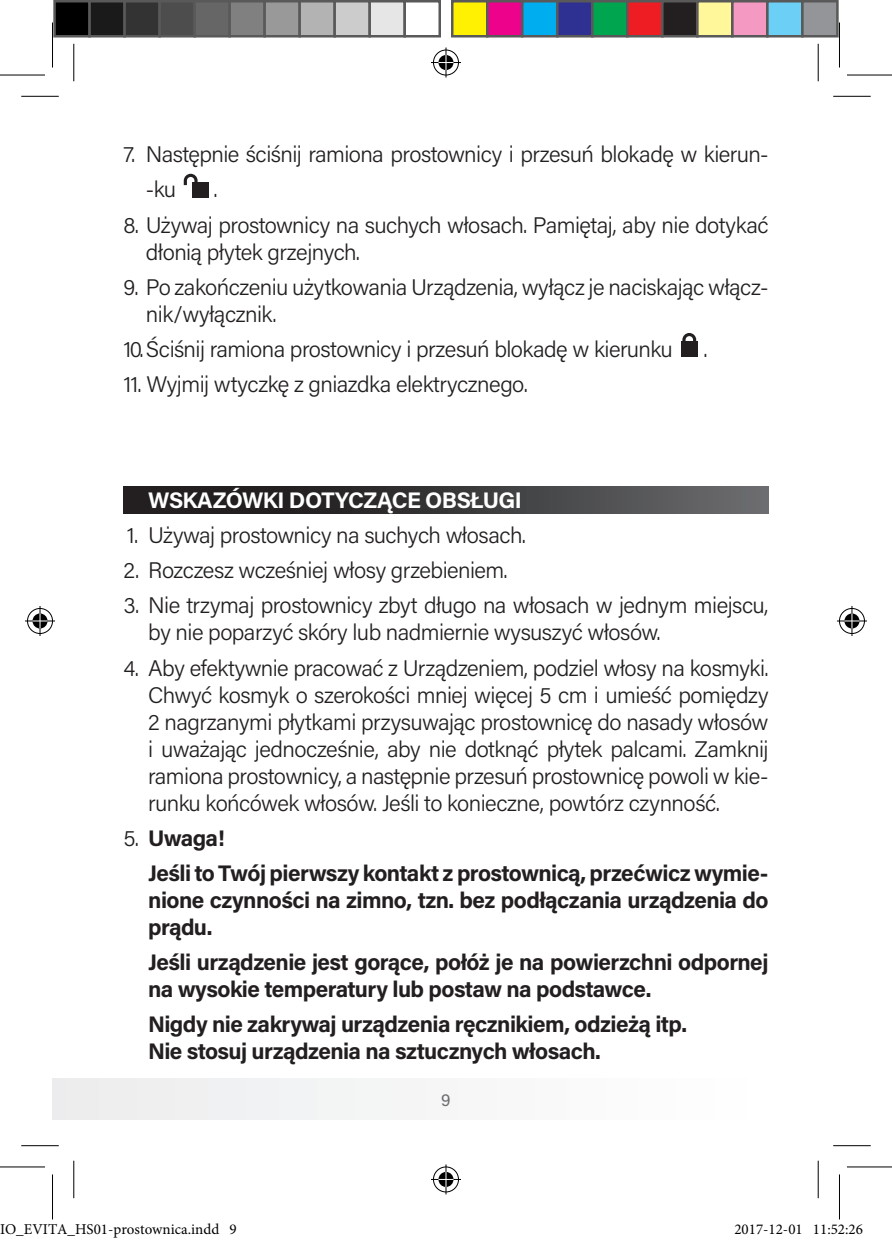
<style>
.page{position:relative;width:892px;height:1242px;background:#fff}
.page>*{position:absolute;margin:0;border:0;box-sizing:border-box;transform-origin:0 0}
.t1{font:300 22.5px/27px "Acumin Pro";letter-spacing:-.025em;color:#231f20}
.t2{font:700 22.5px/27px "Acumin Pro";letter-spacing:-.025em;color:#231f20;text-align:justify}
.t3{font:700 22.5px "Acumin Pro";letter-spacing:-.03em;color:#fff}
.t4{font:17.5px "Acumin Pro";color:#6c6d70}
.t5{font:15px "Minion Pro";color:#000}
.s1{font-weight:300}
</style>
<div class="page">
<div style="left:52px;top:1078px;width:716px;height:40px;background:#f5f5f6"></div>
<div style="left:192px;top:182px;width:17px;height:16px;background:#231f20"></div>
<svg style="left:184px;top:174px;width:14px;height:11px"></svg>
<div style="left:681px;top:341px;width:16px;height:16px;background:#231f20"></div>
<svg style="left:682px;top:333px;width:14px;height:8px"></svg>
<div style="left:123px;top:486px;width:645px;height:27px;background:linear-gradient(to right,#140f0f,#65676a)"></div>
<hr style="left:21px;top:96px;width:38px;height:1px;background:#000">
<hr style="left:833px;top:96px;width:37px;height:1px;background:#000">
<hr style="left:21px;top:1145px;width:38px;height:1px;background:#000">
<hr style="left:833px;top:1145px;width:37px;height:1px;background:#000">
<hr style="left:73px;top:44px;width:1px;height:37px;background:#000">
<hr style="left:73px;top:1160px;width:1px;height:38px;background:#000">
<hr style="left:817px;top:44px;width:1px;height:37px;background:#000">
<hr style="left:817px;top:1160px;width:1px;height:38px;background:#000">
<svg style="left:0;top:74px;width:45px;height:1px"></svg>
<svg style="left:847px;top:74px;width:45px;height:1px"></svg>
<hr style="left:0;top:75px;width:45px;height:1px;background:#000">
<hr style="left:847px;top:75px;width:45px;height:1px;background:#000">
<hr style="left:0;top:1166px;width:45px;height:1px;background:#000">
<hr style="left:847px;top:1166px;width:45px;height:1px;background:#000">
<hr style="left:52px;top:22px;width:1px;height:45px;background:#000">
<hr style="left:52px;top:1174px;width:1px;height:45px;background:#000">
<hr style="left:839px;top:22px;width:1px;height:45px;background:#000">
<hr style="left:839px;top:1174px;width:1px;height:45px;background:#000">
<div style="left:432px;top:48px;width:28px;height:29px;border:3px solid #fff;border-radius:50%"></div>
<hr style="left:431px;top:61px;width:30px;height:3px;background:#fff">
<hr style="left:444px;top:47px;width:3px;height:30px;background:#fff">
<div style="left:437px;top:53px;width:18px;height:19px;border:3px solid #fff;border-radius:50%"></div>
<div style="left:433px;top:50px;width:26px;height:25px;border:1px solid #000;border-radius:50%"></div>
<hr style="left:431px;top:62px;width:30px;height:1px;background:#000">
<hr style="left:445px;top:47px;width:1px;height:30px;background:#000">
<svg style="left:438px;top:55px;width:15px;height:15px"></svg>
<div style="left:432px;top:1165px;width:28px;height:28px;border:3px solid #fff;border-radius:50%"></div>
<hr style="left:431px;top:1177px;width:30px;height:3px;background:#fff">
<hr style="left:444px;top:1164px;width:3px;height:30px;background:#fff">
<div style="left:437px;top:1170px;width:18px;height:18px;border:3px solid #fff;border-radius:50%"></div>
<div style="left:433px;top:1166px;width:26px;height:26px;border:1px solid #000;border-radius:50%"></div>
<hr style="left:431px;top:1178px;width:30px;height:1px;background:#000">
<hr style="left:445px;top:1164px;width:1px;height:30px;background:#000">
<svg style="left:438px;top:1171px;width:15px;height:15px"></svg>
<div style="left:26px;top:607px;width:28px;height:28px;border:3px solid #fff;border-radius:50%"></div>
<hr style="left:25px;top:619px;width:30px;height:3px;background:#fff">
<svg style="left:38px;top:606px;width:4px;height:30px"></svg>
<div style="left:31px;top:612px;width:18px;height:18px;border:3px solid #fff;border-radius:50%"></div>
<div style="left:27px;top:608px;width:26px;height:25px;border:1px solid #000;border-radius:50%"></div>
<hr style="left:25px;top:620px;width:30px;height:1px;background:#000">
<hr style="left:40px;top:606px;width:1px;height:30px;background:#000">
<svg style="left:33px;top:613px;width:15px;height:15px"></svg>
<div style="left:838px;top:607px;width:28px;height:28px;border:3px solid #fff;border-radius:50%"></div>
<hr style="left:837px;top:619px;width:30px;height:3px;background:#fff">
<hr style="left:850px;top:606px;width:3px;height:30px;background:#fff">
<div style="left:843px;top:612px;width:18px;height:18px;border:3px solid #fff;border-radius:50%"></div>
<div style="left:839px;top:608px;width:25px;height:25px;border:1px solid #000;border-radius:50%"></div>
<hr style="left:837px;top:620px;width:30px;height:1px;background:#000">
<hr style="left:851px;top:606px;width:1px;height:30px;background:#000">
<svg style="left:844px;top:613px;width:15px;height:15px"></svg>
<div style="left:55px;top:1px;width:35px;height:35px;background:#000"></div>
<div style="left:53px;top:0;width:38px;height:37px;border:2px solid #595959"></div>
<div style="left:90px;top:1px;width:35px;height:35px;background:#1a1a1a"></div>
<div style="left:88px;top:0;width:38px;height:37px;border:2px solid #595959"></div>
<div style="left:125px;top:1px;width:35px;height:35px;background:#333"></div>
<div style="left:123px;top:0;width:38px;height:37px;border:2px solid #595959"></div>
<div style="left:160px;top:1px;width:35px;height:35px;background:#4d4d4d"></div>
<div style="left:158px;top:0;width:38px;height:37px;border:2px solid #595959"></div>
<div style="left:195px;top:1px;width:35px;height:35px;background:#666"></div>
<div style="left:193px;top:0;width:38px;height:37px;border:2px solid #595959"></div>
<div style="left:230px;top:1px;width:35px;height:35px;background:#808080"></div>
<div style="left:228px;top:0;width:38px;height:37px;border:2px solid #595959"></div>
<div style="left:265px;top:1px;width:35px;height:35px;background:#999"></div>
<div style="left:263px;top:0;width:38px;height:37px;border:2px solid #595959"></div>
<div style="left:300px;top:1px;width:35px;height:35px;background:#b3b3b3"></div>
<div style="left:298px;top:0;width:38px;height:37px;border:2px solid #595959"></div>
<div style="left:335px;top:1px;width:35px;height:35px;background:#ccc"></div>
<div style="left:333px;top:0;width:38px;height:37px;border:2px solid #595959"></div>
<div style="left:370px;top:1px;width:35px;height:35px;background:#e6e6e6"></div>
<div style="left:368px;top:0;width:38px;height:37px;border:2px solid #595959"></div>
<div style="left:403px;top:0;width:38px;height:37px;border:2px solid #595959"></div>
<div style="left:452px;top:1px;width:35px;height:35px;background:#fff101"></div>
<div style="left:451px;top:0;width:37px;height:37px;border:2px solid #595959"></div>
<div style="left:487px;top:1px;width:35px;height:35px;background:#ed028c"></div>
<div style="left:486px;top:0;width:37px;height:37px;border:2px solid #595959"></div>
<div style="left:522px;top:1px;width:35px;height:35px;background:#00aeef"></div>
<div style="left:521px;top:0;width:37px;height:37px;border:2px solid #595959"></div>
<div style="left:557px;top:1px;width:35px;height:35px;background:#2e3092"></div>
<div style="left:556px;top:0;width:37px;height:37px;border:2px solid #595959"></div>
<div style="left:592px;top:1px;width:35px;height:35px;background:#00a54f"></div>
<div style="left:591px;top:0;width:37px;height:37px;border:2px solid #595959"></div>
<div style="left:627px;top:1px;width:35px;height:35px;background:#ee1d23"></div>
<div style="left:626px;top:0;width:37px;height:37px;border:2px solid #595959"></div>
<div style="left:662px;top:1px;width:35px;height:35px;background:#231f20"></div>
<div style="left:661px;top:0;width:37px;height:37px;border:2px solid #595959"></div>
<div style="left:697px;top:1px;width:35px;height:35px;background:#fff79a"></div>
<div style="left:696px;top:0;width:37px;height:37px;border:2px solid #595959"></div>
<div style="left:732px;top:1px;width:35px;height:35px;background:#f499c2"></div>
<div style="left:731px;top:0;width:37px;height:37px;border:2px solid #595959"></div>
<div style="left:767px;top:1px;width:35px;height:35px;background:#6bcff6"></div>
<div style="left:766px;top:0;width:37px;height:37px;border:2px solid #595959"></div>
<div style="left:802px;top:1px;width:35px;height:35px;background:#939598"></div>
<div style="left:801px;top:0;width:37px;height:37px;border:2px solid #595959"></div>
<div style="left:94px;top:1224px;width:7px;height:11px;border:1px solid #fff;border-radius:50%"></div>
<div style="left:95px;top:1224px;width:5px;height:10px;border:1px solid #fff;border-radius:50%"></div>
<div style="left:741px;top:1224px;width:7px;height:11px;border:1px solid #fff;border-radius:50%"></div>
<div style="left:743px;top:1224px;width:4px;height:10px;border:1px solid #fff;border-radius:50%"></div>
<div style="left:788px;top:1224px;width:7px;height:11px;border:1px solid #fff;border-radius:50%"></div>
<div style="left:789px;top:1224px;width:5px;height:10px;border:1px solid #fff;border-radius:50%"></div>
<p class="t1" style="left:146px;top:136px;width:624px;line-height:35px;text-indent:-22px">7. Następnie ściśnij ramiona prostownicy i przesuń blokadę w kierun--ku</p>
<p class="t1" style="left:213px;top:175px;width:6px">.</p>
<p class="t1" style="left:146px;top:210px;width:624px;text-indent:-22px">8. Używaj prostownicy na suchych włosach. Pamiętaj, aby nie dotykać dłonią płytek grzejnych.</p>
<p class="t1" style="left:146px;top:272px;width:624px;text-indent:-22px">9. Po zakończeniu użytkowania Urządzenia, wyłącz je naciskając włącz&shy;nik/wyłącznik.</p>
<p class="t1" style="left:123px;top:334px;width:550px">10.Ściśnij ramiona prostownicy i przesuń blokadę w kierunku</p>
<p class="t1" style="left:703px;top:334px;width:6px">.</p>
<p class="t1" style="left:123px;top:369px;width:406px">11. Wyjmij wtyczkę z gniazdka elektrycznego.</p>
<p class="t3" style="left:148px;top:484px;width:375px">WSKAZÓWKI DOTYCZĄCE OBSŁUGI</p>
<p class="t1" style="left:127px;top:520px;width:400px">1. Używaj prostownicy na suchych włosach.</p>
<p class="t1" style="left:123px;top:555px;width:386px">2. Rozczesz wcześniej włosy grzebieniem.</p>
<p class="t1" style="left:148px;top:590px;width:621px;text-indent:-25px">3. Nie trzymaj prostownicy zbyt długo na włosach w jednym miejscu, by nie poparzyć skóry lub nadmiernie wysuszyć włosów.</p>
<p class="t1" style="left:148px;top:654px;width:622px;text-align:justify;text-indent:-25px">4. Aby efektywnie pracować z Urządzeniem, podziel włosy na kosmyki.<br>Chwyć kosmyk o szerokości mniej więcej 5 cm i umieść pomiędzy 2 nagrzanymi płytkami przysuwając prostownicę do nasady włosów i uważając jednocześnie, aby nie dotknąć płytek palcami. Zamknij ramiona prostownicy, a następnie przesuń prostownicę powoli w kie&shy;runku końcówek włosów. Jeśli to konieczne, powtórz czynność.</p>
<p class="t2" style="left:123px;top:824px;width:103px"><span class="s1">5.</span> Uwaga!</p>
<p class="t2" style="left:148px;top:859px;width:622px">Jeśli to Twój pierwszy kontakt z prostownicą, przećwicz wymie&shy;nione czynności na zimno, tzn. bez podłączania urządzenia do prądu.</p>
<p class="t2" style="left:148px;top:948px;width:622px">Jeśli urządzenie jest gorące, połóż je na powierzchni odpornej na wysokie temperatury lub postaw na podstawce.</p>
<p class="t2" style="left:148px;top:1010px;width:540px">Nigdy nie zakrywaj urządzenia ręcznikiem, odzieżą itp.</p>
<p class="t2" style="left:148px;top:1037px;width:454px">Nie stosuj urządzenia na sztucznych włosach.</p>
<p class="t4" style="left:441px;top:1087px;width:11px">9</p>
<p class="t5" style="left:0;top:1219px;width:238px">IO_EVITA_HS01-prostownica.indd 9</p>
<p class="t5" style="left:734px;top:1219px;width:130px">2017-12-01 11:52:26</p>
</div>
